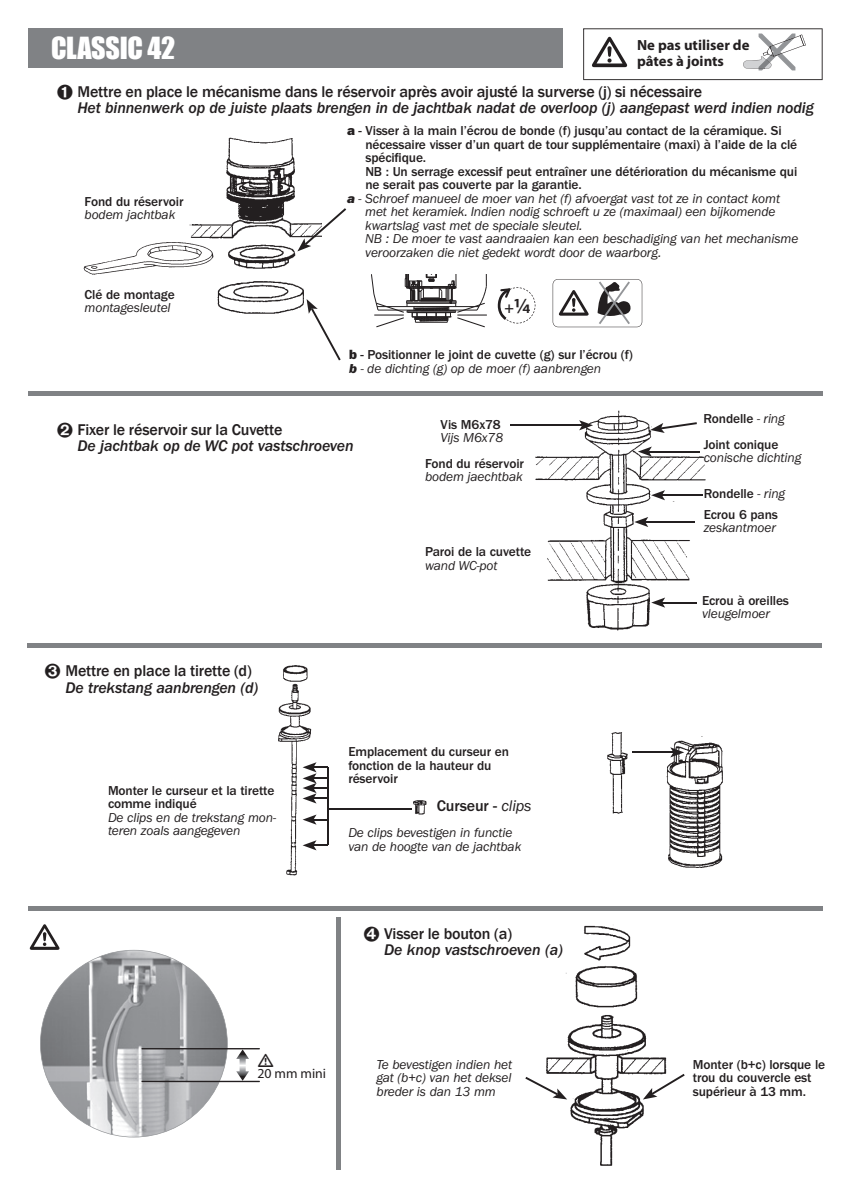
<style>
.page{position:relative;width:851px;height:1191px;background:#fff}
.page>*{position:absolute;margin:0;border:0;box-sizing:border-box;transform-origin:0 0}
.t1{font:28px "Impact";letter-spacing:-.01em;color:#fff}
.t2{font:16px "ITC Franklin Gothic Std Med It";letter-spacing:-.01em;color:#231f20}
.t3{font:500 16px "Franklin Gothic";letter-spacing:-.01em;color:#231f20}
.t4{font:500 16px "ITC Franklin Gothic Std";letter-spacing:-.01em;color:#231f20}
.t5{font:600 16px "Myriad Pro";color:#231f20}
.t6{font:700 14.8px/16.4px "Myriad Pro";color:#231f20}
.t7{font:13.8px "Myriad Pro";color:#231f20}
.t8{font:500 13.4px/13.4px "ITC Franklin Gothic Std";letter-spacing:-.01em;color:#231f20}
.t9{font:italic 13.4px/13.4px "ITC Franklin Gothic Std";letter-spacing:-.01em;color:#231f20}
.s1{font-family:"ITC Franklin Gothic Std Hvy";font-weight:400}
.s2{font-family:"ITC Franklin Gothic Std Hvy It";font-style:normal}
.s3{font-size:21.4px}
.s4{font-family:"ITC Franklin Gothic Std Hvy It";font-weight:400}
.s5{font-weight:400;font-style:italic}
</style>
<div class="page">
<img style="left:530px;top:395px;width:181px;height:236px">
<div style="left:28px;top:28px;width:534px;height:40px;background:#808285"></div>
<img style="left:189px;top:137px;width:115px;height:177px">
<svg style="left:297px;top:208px;width:49px;height:43px"></svg>
<svg style="left:306px;top:299px;width:34px;height:61px"></svg>
<svg style="left:650px;top:422px;width:46px;height:11px"></svg>
<hr style="left:510px;top:424px;width:72px;height:2px;background:#231f20">
<svg style="left:579px;top:420px;width:14px;height:10px"></svg>
<hr style="left:662px;top:601px;width:35px;height:2px;background:#231f20">
<svg style="left:651px;top:597px;width:14px;height:10px"></svg>
<hr style="left:648px;top:450px;width:51px;height:2px;background:#231f20">
<svg style="left:637px;top:446px;width:14px;height:11px"></svg>
<hr style="left:645px;top:521px;width:49px;height:2px;background:#231f20">
<svg style="left:634px;top:517px;width:14px;height:10px"></svg>
<hr style="left:661px;top:494px;width:41px;height:2px;background:#231f20">
<svg style="left:651px;top:490px;width:14px;height:10px"></svg>
<img style="left:278px;top:665px;width:51px;height:211px">
<img style="left:666px;top:736px;width:57px;height:132px">
<hr style="left:631px;top:751px;width:42px;height:2px;background:#231f20">
<svg style="left:670px;top:747px;width:14px;height:10px"></svg>
<hr style="left:327px;top:767px;width:1px;height:77px;background:#231f20">
<svg style="left:302px;top:762px;width:26px;height:41px"></svg>
<svg style="left:302px;top:814px;width:25px;height:10px"></svg>
<svg style="left:302px;top:840px;width:26px;height:10px"></svg>
<hr style="left:328px;top:808px;width:84px;height:2px;background:#231f20">
<img style="left:546px;top:924px;width:121px;height:242px">
<svg style="left:642px;top:1073px;width:42px;height:26px"></svg>
<svg style="left:525px;top:1076px;width:42px;height:23px"></svg>
<img style="left:413px;top:800px;width:14px;height:15px">
<img style="left:607px;top:732px;width:21px;height:82px">
<hr style="left:28px;top:391px;width:794px;height:4px;background:#808285">
<hr style="left:28px;top:643px;width:793px;height:4px;background:#808285">
<hr style="left:28px;top:906px;width:794px;height:4px;background:#808285">
<img style="left:83px;top:238px;width:138px;height:50px">
<svg style="left:552px;top:279px;width:90px;height:48px"></svg>
<svg style="left:583px;top:28px;width:239px;height:52px"></svg>
<svg style="left:371px;top:274px;width:6px;height:30px"></svg>
<hr style="left:415px;top:322px;width:32px;height:1px;background:#231f20">
<hr style="left:378px;top:310px;width:36px;height:1px;background:#231f20">
<hr style="left:447px;top:310px;width:30px;height:1px;background:#231f20">
<hr style="left:377px;top:306px;width:102px;height:1px;background:#231f20">
<svg style="left:480px;top:274px;width:7px;height:29px"></svg>
<svg style="left:405px;top:274px;width:51px;height:48px"></svg>
<svg style="left:457px;top:303px;width:28px;height:10px"></svg>
<svg style="left:376px;top:303px;width:28px;height:10px"></svg>
<svg style="left:457px;top:317px;width:28px;height:10px"></svg>
<svg style="left:376px;top:317px;width:28px;height:10px"></svg>
<hr style="left:457px;top:314px;width:30px;height:1px;background:#231f20">
<hr style="left:374px;top:314px;width:30px;height:1px;background:#231f20">
<svg style="left:497px;top:287px;width:38px;height:36px"></svg>
<hr style="left:141px;top:1048px;width:119px;height:1px;background:#231f20">
<hr style="left:141px;top:1080px;width:119px;height:2px;background:#231f20">
<svg style="left:236px;top:1049px;width:13px;height:31px"></svg>
<hr style="left:336px;top:917px;width:4px;height:252px;background:#808285">
<svg style="left:30px;top:924px;width:198px;height:213px"></svg>
<h1 class="t1" style="left:51px;top:27px;width:126px">CLASSIC 42</h1>
<p class="t3" style="left:77px;top:82px;width:626px">Mettre en place le mécanisme dans le réservoir après avoir ajusté la surverse (j) si nécessaire</p>
<p class="t2" style="left:77px;top:99px;width:737px">Het binnenwerk op de juiste plaats brengen in de jachtbak nadat de overloop (j) aangepast werd indien nodig</p>
<p class="t6" style="left:637px;top:37px;width:114px">Ne pas utiliser de pâtes à joints</p>
<p class="t8" style="left:85px;top:195px;width:100px">Fond du réservoir</p>
<p class="t9" style="left:85px;top:208px;width:92px">bodem jachtbak</p>
<p class="t8" style="left:85px;top:288px;width:92px">Clé de montage</p>
<p class="t9" style="left:85px;top:301px;width:87px">montagesleutel</p>
<p class="t8" style="left:347px;top:124px;width:436px"><span class="s1">a</span> - Visser à la main l’écrou de bonde (f) jusqu’au contact de la céramique. Si</p>
<p class="t8" style="left:365px;top:138px;width:433px">nécessaire visser d’un quart de tour supplémentaire (maxi) à l’aide de la clé</p>
<p class="t8" style="left:365px;top:151px;width:62px">spécifique.</p>
<p class="t8" style="left:365px;top:165px;width:433px">NB : Un serrage excessif peut entraîner une détérioration du mécanisme qui</p>
<p class="t8" style="left:365px;top:178px;width:218px">ne serait pas couverte par la garantie.</p>
<p class="t9" style="left:347px;top:192px;width:434px"><span class="s2">a</span> - Schroef manueel de moer van het (f) afvoergat vast tot ze in contact komt</p>
<p class="t9" style="left:365px;top:205px;width:411px">met het keramiek. Indien nodig schroeft u ze (maximaal) een bijkomende</p>
<p class="t9" style="left:365px;top:219px;width:219px">kwartslag vast met de speciale sleutel.</p>
<p class="t9" style="left:365px;top:232px;width:434px">NB : De moer te vast aandraaien kan een beschadiging van het mechanisme</p>
<p class="t9" style="left:365px;top:246px;width:298px">veroorzaken die niet gedekt wordt door de waarborg.</p>
<p class="t5" style="left:504px;top:299px;width:28px">+<span class="s3">¼</span></p>
<p class="t8" style="left:349px;top:348px;width:285px"><span class="s1">b</span> - Positionner le joint de cuvette (g) sur l’écrou (f) <span class="s4">b</span> <span class="s5">- de dichting (g) op de moer (f) aanbrengen</span></p>
<p class="t3" style="left:77px;top:420px;width:206px">Fixer le réservoir sur la Cuvette</p>
<p class="t2" style="left:77px;top:437px;width:278px">De jachtbak op de WC pot vastschroeven</p>
<p class="t3" style="left:65px;top:661px;width:188px">Mettre en place la tirette (d)</p>
<p class="t2" style="left:65px;top:678px;width:194px">De trekstang aanbrengen (d)</p>
<p class="t8" style="left:440px;top:417px;width:62px">Vis M6x78</p>
<p class="t9" style="left:440px;top:431px;width:64px">Vijs M6x78</p>
<p class="t8" style="left:425px;top:457px;width:100px">Fond du réservoir</p>
<p class="t9" style="left:425px;top:470px;width:99px">bodem jaechtbak</p>
<p class="t8" style="left:425px;top:545px;width:108px">Paroi de la cuvette</p>
<p class="t9" style="left:425px;top:559px;width:74px">wand WC-pot</p>
<p class="t8" style="left:108px;top:783px;width:168px">Monter le curseur et la tirette comme indiqué</p>
<p class="t9" style="left:108px;top:810px;width:169px">De clips en de trekstang mon&shy;teren zoals aangegeven</p>
<p class="t8" style="left:348px;top:745px;width:162px">Emplacement du curseur en fonction de la hauteur du réservoir</p>
<p class="t4" style="left:436px;top:796px;width:96px">Curseur - <span class="s5">clips</span></p>
<p class="t9" style="left:348px;top:826px;width:174px">De clips bevestigen in functie van de hoogte van de jachtbak</p>
<p class="t3" style="left:384px;top:923px;width:129px">Visser le bouton (a)</p>
<p class="t2" style="left:384px;top:941px;width:180px">De knop vastschroeven (a)</p>
<p class="t7" style="left:257px;top:1065px;width:70px">20 mm mini</p>
<p class="t9" style="left:376px;top:1057px;width:137px;text-align:justify">Te bevestigen indien het gat (b+c) van het deksel breder is dan 13 mm</p>
<p class="t8" style="left:703px;top:412px;width:83px">Rondelle <span class="s5">- ring</span></p>
<p class="t8" style="left:703px;top:438px;width:76px">Joint conique</p>
<p class="t9" style="left:703px;top:451px;width:99px">conische dichting</p>
<p class="t8" style="left:703px;top:487px;width:83px">Rondelle <span class="s5">- ring</span></p>
<p class="t8" style="left:703px;top:508px;width:76px">Ecrou 6 pans</p>
<p class="t9" style="left:703px;top:521px;width:74px">zeskantmoer</p>
<p class="t8" style="left:702px;top:594px;width:88px">Ecrou à oreilles</p>
<p class="t9" style="left:702px;top:607px;width:69px">vleugelmoer</p>
<p class="t8" style="left:692px;top:1057px;width:134px">Monter (b+c) lorsque le trou du couvercle est supérieur à 13 mm.</p>
</div>
